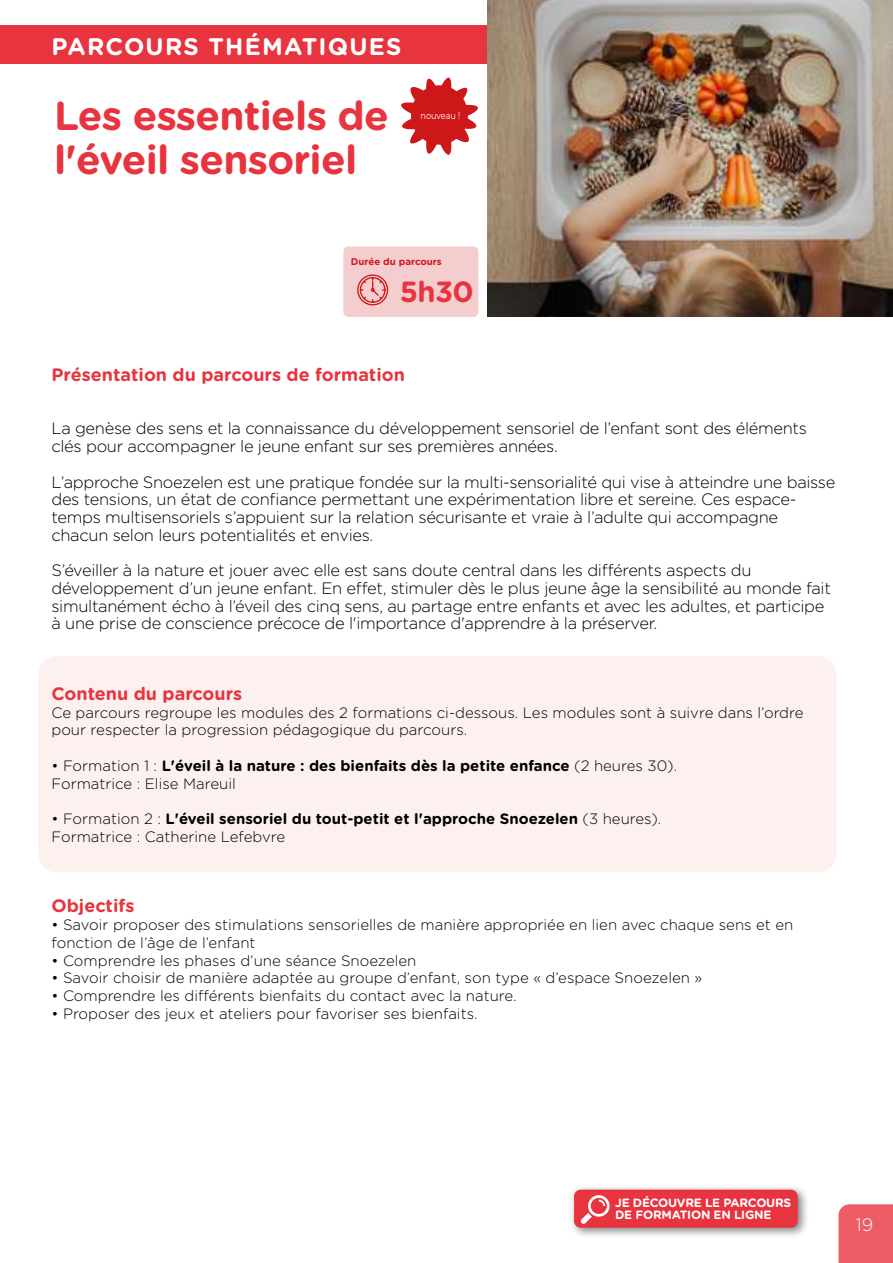
<style>
.page{position:relative;width:893px;height:1263px;background:#fff}
.page>*{position:absolute;margin:0;border:0;box-sizing:border-box;transform-origin:0 0}
.t1{font:700 40.5px/43.5px "Gotham Rounded";letter-spacing:-.02em;color:#e7343f}
.t2{font:700 29.1px "Gotham Rounded";color:#e7343f}
.t3{font:700 24px "Gotham Rounded";letter-spacing:.05em;color:#fff}
.t4{font:700 18px "Gotham Rounded";color:#e7343f}
.t5{font:300 18px "Gotham Rounded";color:#fff}
.t6{font:300 16.5px/17.7px "Gotham Rounded";letter-spacing:-.02em;color:#000}
.t7{font:300 15px/17.7px "Gotham Rounded";color:#000}
.t8{font:700 12px/12px "Gotham Rounded";letter-spacing:-.02em;color:#fff}
.t9{font:700 9.75px "Gotham Rounded";color:#cd1719}
.t10{font:100 9.6px "Montserrat";color:#fff;scale:.85 1}
.s1{font-weight:700}
</style>
<div class="page">
<div style="left:38px;top:656px;width:798px;height:216px;background:#fdf1f0;border-radius:18px"></div>
<div style="left:0;top:26px;width:893px;height:38px;background:#e7343f"></div>
<div style="left:569px;top:1185px;width:240px;height:54px;background:#000;opacity:.5"></div>
<div style="left:574px;top:1189px;width:224px;height:39px;background:#e7343f;border-radius:7px"></div>
<svg style="left:581px;top:1195px;width:29px;height:29px"></svg>
<div style="left:838px;top:1204px;width:55px;height:59px;background:#eb5c65"></div>
<div style="left:343px;top:247px;width:135px;height:70px;background:#f4cecf;border-radius:5px"></div>
<svg style="left:357px;top:274px;width:32px;height:32px"></svg>
<img style="left:488px;top:0;width:405px;height:317px">
<svg style="left:401px;top:77px;width:77px;height:78px"></svg>
<div style="left:411px;top:85px;width:57px;height:60px;background:#cd1719;border-radius:50%"></div>
<h3 class="t3" style="left:51px;top:29px;width:351px">PARCOURS THÉMATIQUES</h3>
<h1 class="t1" style="left:54px;top:92px;width:336px">Les essentiels de l'éveil sensoriel</h1>
<p class="t10" style="left:420px;top:109px;width:48px">nouveau !</p>
<p class="t9" style="left:351px;top:254px;width:93px">Durée du parcours</p>
<h2 class="t2" style="left:400px;top:270px;width:76px">5h30</h2>
<p class="t4" style="left:51px;top:362px;width:355px">Présentation du parcours de formation</p>
<p class="t6" style="left:51px;top:419px;width:757px">La genèse des sens et la connaissance du développement sensoriel de l’enfant sont des éléments clés pour accompagner le jeune enfant sur ses premières années.</p>
<p class="t6" style="left:51px;top:472px;width:785px">L’approche Snoezelen est une pratique fondée sur la multi-sensorialité qui vise à atteindre une baisse des tensions, un état de confiance permettant une expérimentation libre et sereine. Ces espace&shy;temps multisensoriels s’appuient sur la relation sécurisante et vraie à l’adulte qui accompagne chacun selon leurs potentialités et envies.</p>
<p class="t6" style="left:51px;top:561px;width:781px">S’éveiller à la nature et jouer avec elle est sans doute central dans les différents aspects du développement d’un jeune enfant. En effet, stimuler dès le plus jeune âge la sensibilité au monde fait simultanément écho à l’éveil des cinq sens, au partage entre enfants et avec les adultes, et participe à une prise de conscience précoce de l'importance d'apprendre à la préserver.</p>
<p class="t4" style="left:51px;top:680px;width:192px">Contenu du parcours</p>
<p class="t7" style="left:51px;top:703px;width:754px">Ce parcours regroupe les modules des 2 formations ci-dessous. Les modules sont à suivre dans l’ordre pour respecter la progression pédagogique du parcours.</p>
<p class="t7" style="left:51px;top:756px;width:627px">• Formation 1 : <span class="s1">L'éveil à la nature : des bienfaits dès la petite enfance</span> (2 heures 30).<br>Formatrice : Elise Mareuil</p>
<p class="t7" style="left:51px;top:809px;width:611px">• Formation 2 : <span class="s1">L'éveil sensoriel du tout-petit et l'approche Snoezelen</span> (3 heures).<br>Formatrice : Catherine Lefebvre</p>
<p class="t4" style="left:51px;top:893px;width:85px">Objectifs</p>
<p class="t7" style="left:51px;top:915px;width:743px">• Savoir proposer des stimulations sensorielles de manière appropriée en lien avec chaque sens et en fonction de l’âge de l’enfant</p>
<p class="t7" style="left:51px;top:951px;width:367px">• Comprendre les phases d’une séance Snoezelen</p>
<p class="t7" style="left:51px;top:968px;width:652px">• Savoir choisir de manière adaptée au groupe d’enfant, son type « d’espace Snoezelen »</p>
<p class="t7" style="left:51px;top:986px;width:467px">• Comprendre les différents bienfaits du contact avec la nature.</p>
<p class="t7" style="left:51px;top:1004px;width:428px">• Proposer des jeux et ateliers pour favoriser ses bienfaits.</p>
<p class="t8" style="left:615px;top:1196px;width:178px">JE DÉCOUVRE LE PARCOURS<br>DE FORMATION EN LIGNE</p>
<p class="t5" style="left:856px;top:1213px;width:19px">19</p>
</div>
